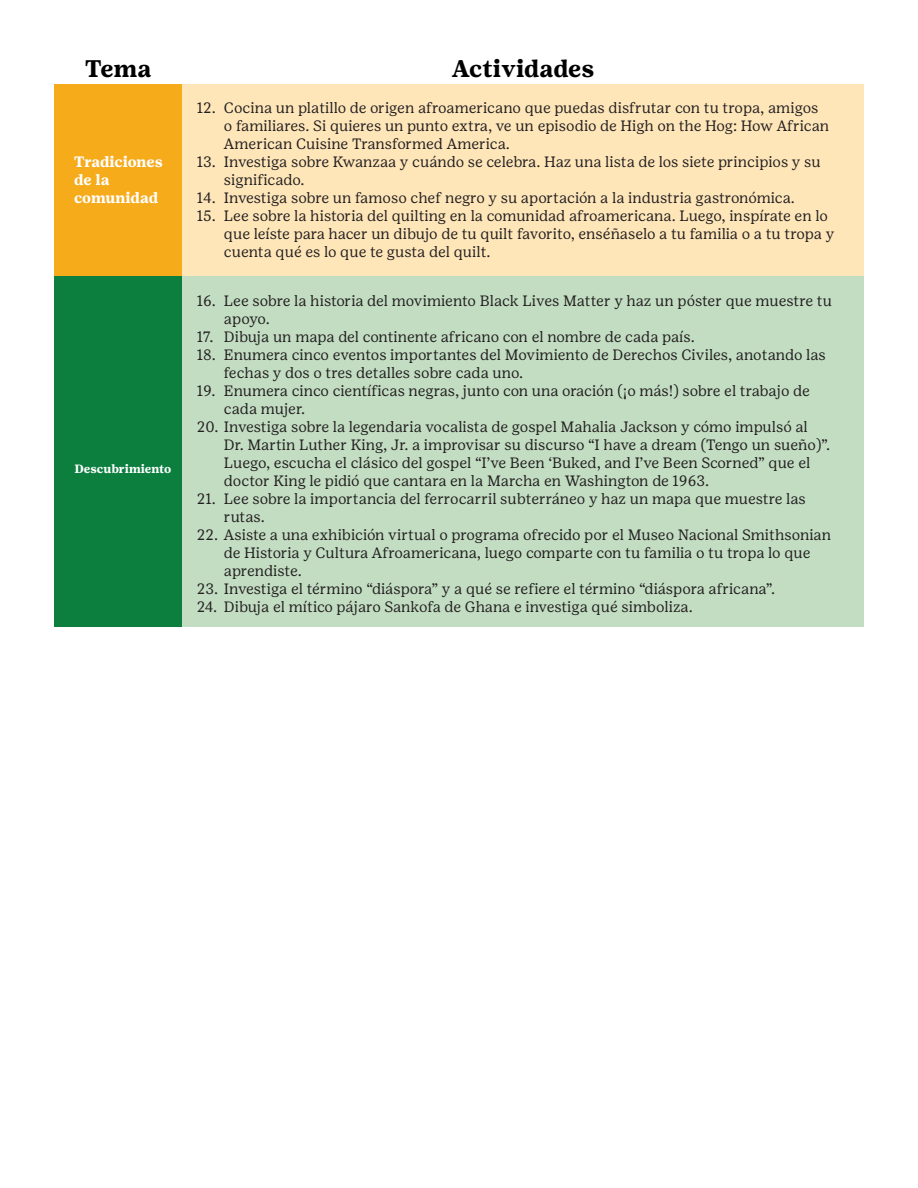
<style>
.page{position:relative;width:918px;height:1188px;background:#fff}
.page>*{position:absolute;margin:0;border:0;box-sizing:border-box;transform-origin:0 0}
.t1{font:700 24px "Girl Scout Text";color:#000}
.t2{font:15px/18px "Girl Scout Text";color:#231f20}
.t3{font:700 15px/18px "Girl Scout Text";letter-spacing:-.02em;color:#fff}
.t4{font:700 12px "Girl Scout Text";color:#fff}
</style>
<div class="page">
<div style="left:54px;top:84px;width:129px;height:193px;background:#f6ab1b"></div>
<div style="left:54px;top:277px;width:129px;height:350px;background:#0c7f3f"></div>
<div style="left:183px;top:84px;width:681px;height:193px;background:#fee6b9"></div>
<div style="left:183px;top:277px;width:681px;height:350px;background:#c2ddc2"></div>
<p class="t1" style="left:85px;top:54px;width:68px">Tema</p>
<p class="t1" style="left:452px;top:54px;width:144px">Actividades</p>
<p class="t3" style="left:74px;top:153px;width:90px">Tradiciones de la comunidad</p>
<p class="t4" style="left:74px;top:462px;width:98px">Descubrimiento</p>
<p class="t2" style="left:224px;top:99px;width:607px;text-indent:-27px">12. Cocina un platillo de origen afroamericano que puedas disfrutar con tu tropa, amigos o familiares. Si quieres un punto extra, ve un episodio de High on the Hog: How African<br>American Cuisine Transformed America.</p>
<p class="t2" style="left:224px;top:153px;width:598px;text-indent:-27px">13. Investiga sobre Kwanzaa y cuándo se celebra. Haz una lista de los siete principios y su significado.</p>
<p class="t2" style="left:197px;top:189px;width:600px">14. Investiga sobre un famoso chef negro y su aportación a la industria gastronómica.</p>
<p class="t2" style="left:224px;top:207px;width:612px;text-indent:-27px">15. Lee sobre la historia del quilting en la comunidad afroamericana. Luego, inspírate en lo que leíste para hacer un dibujo de tu quilt favorito, enséñaselo a tu familia o a tu tropa y cuenta qué es lo que te gusta del quilt.</p>
<p class="t2" style="left:224px;top:291px;width:610px;text-indent:-27px">16. Lee sobre la historia del movimiento Black Lives Matter y haz un póster que muestre tu apoyo.</p>
<p class="t2" style="left:197px;top:327px;width:500px">17. Dibuja un mapa del continente africano con el nombre de cada país.</p>
<p class="t2" style="left:224px;top:345px;width:603px;text-indent:-27px">18. Enumera cinco eventos importantes del Movimiento de Derechos Civiles, anotando las fechas y dos o tres detalles sobre cada uno.</p>
<p class="t2" style="left:224px;top:381px;width:587px;text-indent:-27px">19. Enumera cinco científicas negras, junto con una oración (¡o más!) sobre el trabajo de cada mujer.</p>
<p class="t2" style="left:224px;top:417px;width:608px;text-indent:-27px">20. Investiga sobre la legendaria vocalista de gospel Mahalia Jackson y cómo impulsó al Dr. Martin Luther King, Jr. a improvisar su discurso “I have a dream (Tengo un sueño)”.<br>Luego, escucha el clásico del gospel “I’ve Been ‘Buked, and I’ve Been Scorned” que el doctor King le pidió que cantara en la Marcha en Washington de 1963.</p>
<p class="t2" style="left:224px;top:489px;width:584px;text-indent:-27px">21. Lee sobre la importancia del ferrocarril subterráneo y haz un mapa que muestre las rutas.</p>
<p class="t2" style="left:224px;top:525px;width:609px;text-indent:-27px">22. Asiste a una exhibición virtual o programa ofrecido por el Museo Nacional Smithsonian de Historia y Cultura Afroamericana, luego comparte con tu familia o tu tropa lo que aprendiste.</p>
<p class="t2" style="left:197px;top:579px;width:580px">23. Investiga el término “diáspora” y a qué se refiere el término “diáspora africana”.</p>
<p class="t2" style="left:197px;top:597px;width:497px">24. Dibuja el mítico pájaro Sankofa de Ghana e investiga qué simboliza.</p>
</div>
